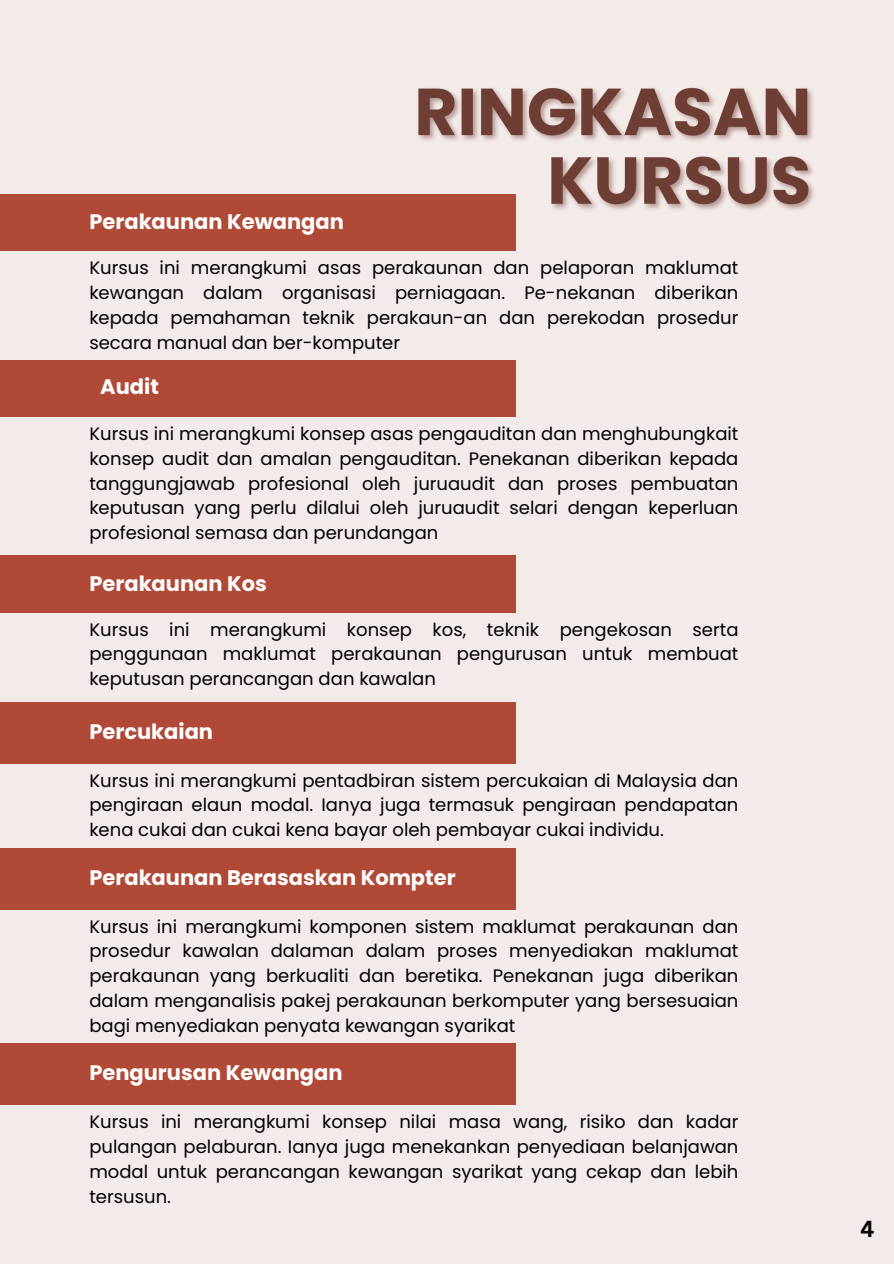
<style>
.page{position:relative;width:894px;height:1264px;background:#fff}
.page>*{position:absolute;margin:0;border:0;box-sizing:border-box;transform-origin:0 0}
.t1{font:700 22.5px "Canva Sans";color:#000}
.t2{font:700 21px "Poppins";color:#fff}
.t3{font:18px/24.8px "Poppins";color:#000;text-align:justify}
</style>
<div class="page">
<div style="left:0;top:0;width:893px;height:1263px;background:#f3eaea"></div>
<div style="left:0;top:194px;width:515px;height:57px;background:#b04936"></div>
<div style="left:0;top:360px;width:515px;height:57px;background:#b04936"></div>
<img style="left:418px;top:87px;width:396px;height:141px">
<div style="left:0;top:555px;width:515px;height:57px;background:#b04936"></div>
<div style="left:0;top:701px;width:515px;height:62px;background:#b04936"></div>
<div style="left:0;top:847px;width:515px;height:62px;background:#b04936"></div>
<div style="left:0;top:1043px;width:515px;height:62px;background:#b04936"></div>
<p class="t2" style="left:89px;top:207px;width:256px">Perakaunan Kewangan</p>
<h2 class="t3" style="left:89px;top:256px;width:650px">Kursus ini merangkumi asas perakaunan dan pelaporan maklumat kewangan dalam organisasi perniagaan. Pe-nekanan diberikan kepada pemahaman teknik perakaun-an dan perekodan prosedur secara manual dan ber-komputer</h2>
<h2 class="t2" style="left:100px;top:372px;width:60px">Audit</h2>
<p class="t3" style="left:89px;top:421px;width:650px">Kursus ini merangkumi konsep asas pengauditan dan menghubungkait konsep audit dan amalan pengauditan. Penekanan diberikan kepada tanggungjawab profesional oleh juruaudit dan proses pembuatan keputusan yang perlu dilalui oleh juruaudit selari dengan keperluan profesional semasa dan perundangan</p>
<p class="t2" style="left:89px;top:569px;width:179px">Perakaunan Kos</p>
<h2 class="t3" style="left:89px;top:617px;width:650px">Kursus ini merangkumi konsep kos, teknik pengekosan serta penggunaan maklumat perakaunan pengurusan untuk membuat keputusan perancangan dan kawalan</h2>
<p class="t2" style="left:89px;top:717px;width:125px">Percukaian</p>
<h2 class="t3" style="left:89px;top:767px;width:650px">Kursus ini merangkumi pentadbiran sistem percukaian di Malaysia dan pengiraan elaun modal. Ianya juga termasuk pengiraan pendapatan kena cukai dan cukai kena bayar oleh pembayar cukai individu.</h2>
<p class="t2" style="left:89px;top:863px;width:368px">Perakaunan Berasaskan Kompter</p>
<h2 class="t3" style="left:89px;top:913px;width:650px">Kursus ini merangkumi komponen sistem maklumat perakaunan dan prosedur kawalan dalaman dalam proses menyediakan maklumat perakaunan yang berkualiti dan beretika. Penekanan juga diberikan dalam menganalisis pakej perakaunan berkomputer yang bersesuaian bagi menyediakan penyata kewangan syarikat</h2>
<p class="t2" style="left:89px;top:1057px;width:255px">Pengurusan Kewangan</p>
<p class="t3" style="left:89px;top:1109px;width:650px">Kursus ini merangkumi konsep nilai masa wang, risiko dan kadar pulangan pelaburan. Ianya juga menekankan penyediaan belanjawan modal untuk perancangan kewangan syarikat yang cekap dan lebih tersusun.</p>
<h2 class="t1" style="left:860px;top:1213px;width:15px">4</h2>
</div>
